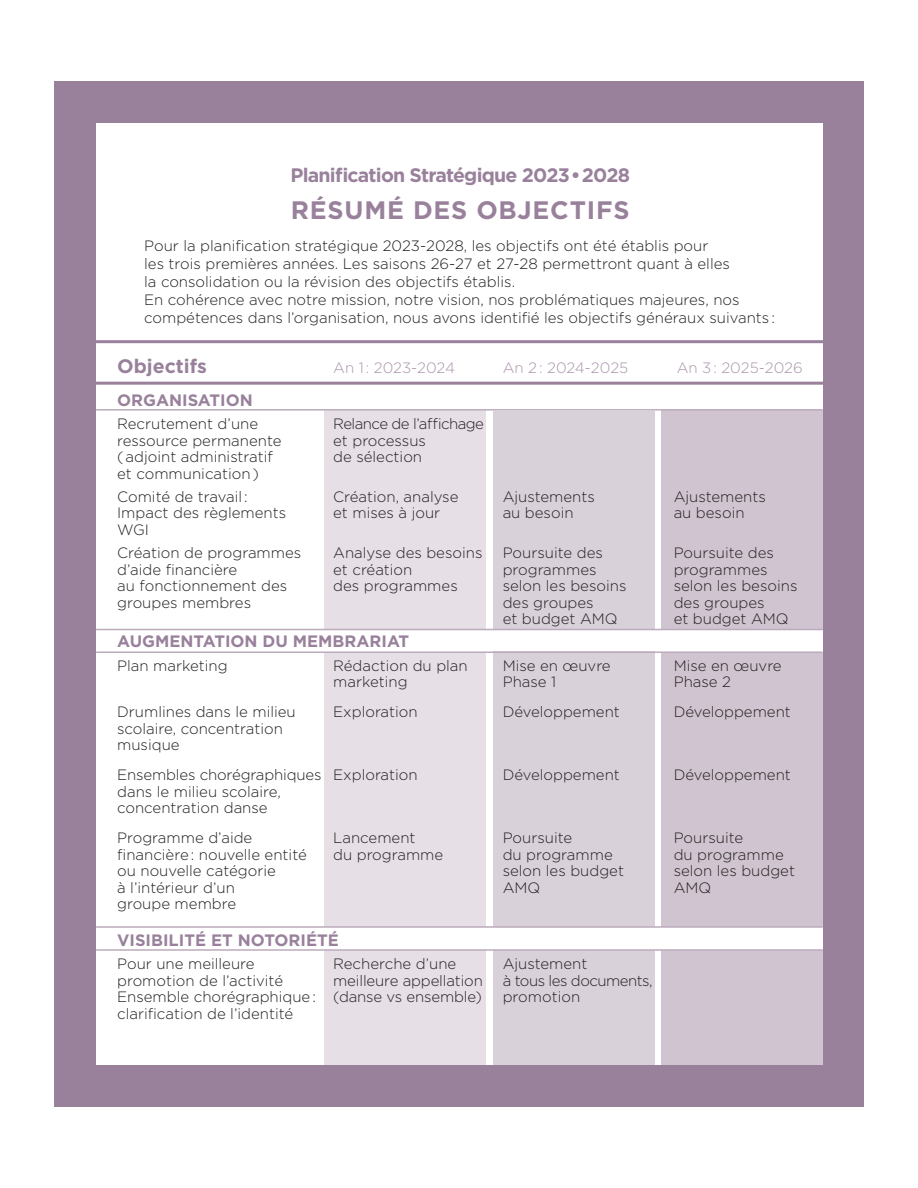
<style>
.page{position:relative;width:918px;height:1188px;background:#fff}
.page>*{position:absolute;margin:0;border:0;box-sizing:border-box;transform-origin:0 0}
.Grd_Titre{font:700 25.2px "Gotham";letter-spacing:.03em;color:#99819c}
.Titre{font:700 19.5px "Gotham";letter-spacing:-.04em;color:#99819c}
.Titre-2{font:700 19.5px "Gotham";color:#99819c}
.SousTitre{font:700 16.5px "Gotham";color:#99819c}
.Txt_courant{font:300 15px/18px "Gotham";color:#231f20}
.SousTitre-2{font:300 15px "Gotham";color:#231f20}
.Titre-3{font:300 15px "Gotham";color:#aa95ab}
.SousTitre-3{font:300 15px "Gotham";letter-spacing:-.035em;color:#231f20}
.Txt_courant-2{font:300 15px "Gotham";letter-spacing:-.035em;color:#231f20}
</style>
<div class="page">
<div style="left:54px;top:81px;width:810px;height:1026px;background:#99819c"></div>
<div style="left:96px;top:123px;width:727px;height:942px;background:#fff"></div>
<div style="left:324px;top:411px;width:162px;height:219px;background:#e6dfe6"></div>
<div style="left:324px;top:653px;width:162px;height:273px;background:#e6dfe6"></div>
<div style="left:324px;top:951px;width:162px;height:114px;background:#e6dfe6"></div>
<div style="left:493px;top:411px;width:162px;height:219px;background:#d9d1da"></div>
<div style="left:493px;top:651px;width:162px;height:276px;background:#d9d1da"></div>
<div style="left:661px;top:411px;width:162px;height:219px;background:#cfc4cf"></div>
<div style="left:493px;top:951px;width:162px;height:114px;background:#d9d1da"></div>
<div style="left:661px;top:653px;width:162px;height:273px;background:#cfc4cf"></div>
<div style="left:661px;top:951px;width:162px;height:114px;background:#cfc4cf"></div>
<hr style="left:55px;top:382px;width:809px;height:3px;background:#99819c">
<hr style="left:55px;top:340px;width:809px;height:3px;background:#99819c">
<hr style="left:96px;top:629px;width:727px;height:1px;background:#bbabbc">
<hr style="left:96px;top:926px;width:727px;height:2px;background:#bbabbc">
<hr style="left:96px;top:651px;width:727px;height:2px;background:#bbabbc">
<hr style="left:96px;top:949px;width:727px;height:2px;background:#bbabbc">
<hr style="left:96px;top:409px;width:727px;height:2px;background:#bbabbc">
<p class="Titre" style="left:290px;top:162px;width:341px">Planification Stratégique 2023 • 2028</p>
<p class="Grd_Titre" style="left:291px;top:194px;width:340px">RÉSUMÉ DES OBJECTIFS</p>
<p class="Txt_courant" style="left:144px;top:236px;width:632px">Pour la planification stratégique 2023-2028, les objectifs ont été établis pour<br>les trois premières années. Les saisons 26-27 et 27-28 permettront quant à elles<br>la consolidation ou la révision des objectifs établis.<br>En cohérence avec notre mission, notre vision, nos problématiques majeures, nos compétences dans l’organisation, nous avons identifié les objectifs généraux suivants :</p>
<p class="Titre-2" style="left:117px;top:353px;width:91px">Objectifs</p>
<p class="Titre-3" style="left:333px;top:358px;width:123px">An 1 : 2023-2024</p>
<p class="Titre-3" style="left:503px;top:358px;width:127px">An 2 : 2024-2025</p>
<p class="Titre-3" style="left:677px;top:358px;width:128px">An 3 : 2025-2026</p>
<p class="SousTitre" style="left:117px;top:389px;width:137px">ORGANISATION</p>
<p class="SousTitre-2" style="left:117px;top:414px;width:142px">Recrutement d’une</p>
<p class="SousTitre-3" style="left:333px;top:414px;width:152px">Relance de l’affichage</p>
<p class="SousTitre-2" style="left:117px;top:431px;width:166px">ressource permanente</p>
<p class="SousTitre-2" style="left:333px;top:431px;width:94px">et processus</p>
<p class="SousTitre-2" style="left:117px;top:447px;width:157px">( adjoint administratif</p>
<p class="SousTitre-2" style="left:333px;top:447px;width:90px">de sélection</p>
<p class="SousTitre-2" style="left:117px;top:464px;width:143px">et communication )</p>
<p class="SousTitre-2" style="left:117px;top:487px;width:132px">Comité de travail :</p>
<p class="SousTitre-2" style="left:333px;top:487px;width:127px">Création, analyse</p>
<p class="SousTitre-2" style="left:503px;top:487px;width:94px">Ajustements</p>
<p class="SousTitre-2" style="left:674px;top:487px;width:94px">Ajustements</p>
<p class="SousTitre-2" style="left:117px;top:504px;width:171px">Impact des règlements</p>
<p class="SousTitre-2" style="left:333px;top:504px;width:109px">et mises à jour</p>
<p class="SousTitre-2" style="left:503px;top:504px;width:72px">au besoin</p>
<p class="SousTitre-2" style="left:674px;top:504px;width:72px">au besoin</p>
<p class="SousTitre-2" style="left:117px;top:520px;width:33px">WGI</p>
<p class="SousTitre-2" style="left:117px;top:543px;width:186px">Création de programmes</p>
<p class="SousTitre-2" style="left:333px;top:543px;width:151px">Analyse des besoins</p>
<p class="SousTitre-2" style="left:503px;top:543px;width:102px">Poursuite des</p>
<p class="SousTitre-2" style="left:674px;top:543px;width:102px">Poursuite des</p>
<p class="SousTitre-2" style="left:117px;top:560px;width:122px">d’aide financière</p>
<p class="SousTitre-2" style="left:333px;top:560px;width:81px">et création</p>
<p class="SousTitre-2" style="left:503px;top:560px;width:96px">programmes</p>
<p class="SousTitre-2" style="left:674px;top:560px;width:96px">programmes</p>
<p class="SousTitre-2" style="left:117px;top:576px;width:172px">au fonctionnement des</p>
<p class="SousTitre-2" style="left:333px;top:576px;width:126px">des programmes</p>
<p class="SousTitre-2" style="left:503px;top:576px;width:125px">selon les besoins</p>
<p class="SousTitre-2" style="left:674px;top:576px;width:125px">selon les besoins</p>
<p class="SousTitre-2" style="left:117px;top:593px;width:135px">groupes membres</p>
<p class="SousTitre-2" style="left:503px;top:593px;width:93px">des groupes</p>
<p class="SousTitre-2" style="left:674px;top:593px;width:93px">des groupes</p>
<p class="SousTitre-2" style="left:503px;top:609px;width:117px">et budget AMQ</p>
<p class="SousTitre-2" style="left:674px;top:609px;width:117px">et budget AMQ</p>
<p class="SousTitre" style="left:117px;top:631px;width:294px">AUGMENTATION DU MEMBRARIAT</p>
<p class="Txt_courant" style="left:117px;top:656px;width:112px">Plan marketing</p>
<p class="Txt_courant" style="left:333px;top:656px;width:136px">Rédaction du plan</p>
<p class="Txt_courant" style="left:503px;top:656px;width:110px">Mise en œuvre</p>
<p class="Txt_courant" style="left:674px;top:656px;width:110px">Mise en œuvre</p>
<p class="Txt_courant" style="left:333px;top:672px;width:76px">marketing</p>
<p class="Txt_courant" style="left:503px;top:672px;width:55px">Phase 1</p>
<p class="Txt_courant" style="left:674px;top:672px;width:59px">Phase 2</p>
<p class="Txt_courant" style="left:117px;top:702px;width:180px">Drumlines dans le milieu</p>
<p class="Txt_courant" style="left:333px;top:702px;width:86px">Exploration</p>
<p class="Txt_courant" style="left:503px;top:702px;width:119px">Développement</p>
<p class="Txt_courant" style="left:674px;top:702px;width:119px">Développement</p>
<p class="Txt_courant" style="left:117px;top:720px;width:167px;line-height:16.5px">scolaire, concentration musique</p>
<p class="Txt_courant" style="left:117px;top:765px;width:302px">Ensembles chorégraphiques Exploration</p>
<p class="Txt_courant" style="left:503px;top:765px;width:119px">Développement</p>
<p class="Txt_courant" style="left:674px;top:765px;width:119px">Développement</p>
<p class="Txt_courant" style="left:117px;top:783px;width:165px;line-height:16.5px">dans le milieu scolaire, concentration danse</p>
<p class="Txt_courant" style="left:117px;top:828px;width:137px">Programme d’aide</p>
<p class="Txt_courant" style="left:333px;top:828px;width:84px">Lancement</p>
<p class="Txt_courant" style="left:503px;top:828px;width:71px">Poursuite</p>
<p class="Txt_courant" style="left:674px;top:828px;width:71px">Poursuite</p>
<p class="Txt_courant" style="left:117px;top:845px;width:191px">financière : nouvelle entité</p>
<p class="Txt_courant" style="left:333px;top:845px;width:112px">du programme</p>
<p class="Txt_courant" style="left:503px;top:845px;width:112px">du programme</p>
<p class="Txt_courant" style="left:674px;top:845px;width:112px">du programme</p>
<p class="Txt_courant" style="left:117px;top:861px;width:160px">ou nouvelle catégorie</p>
<p class="Txt_courant" style="left:503px;top:861px;width:123px">selon les budget</p>
<p class="Txt_courant" style="left:674px;top:861px;width:123px">selon les budget</p>
<p class="Txt_courant" style="left:117px;top:878px;width:119px">à l’intérieur d’un</p>
<p class="Txt_courant" style="left:503px;top:878px;width:39px">AMQ</p>
<p class="Txt_courant" style="left:674px;top:878px;width:39px">AMQ</p>
<p class="Txt_courant" style="left:117px;top:894px;width:121px">groupe membre</p>
<p class="SousTitre" style="left:117px;top:929px;width:223px">VISIBILITÉ ET NOTORIÉTÉ</p>
<p class="Txt_courant" style="left:117px;top:954px;width:139px">Pour une meilleure</p>
<p class="Txt_courant" style="left:333px;top:954px;width:125px">Recherche d’une</p>
<p class="Txt_courant" style="left:503px;top:954px;width:86px">Ajustement</p>
<p class="Txt_courant" style="left:117px;top:971px;width:167px">promotion de l’activité</p>
<p class="Txt_courant" style="left:333px;top:971px;width:151px">meilleure appellation</p>
<p class="Txt_courant-2" style="left:503px;top:971px;width:151px">à tous les documents,</p>
<p class="Txt_courant" style="left:117px;top:987px;width:366px">Ensemble chorégraphique : (danse vs ensemble)</p>
<p class="Txt_courant" style="left:503px;top:987px;width:79px">promotion</p>
<p class="Txt_courant" style="left:117px;top:1004px;width:178px">clarification de l’identité</p>
</div>
